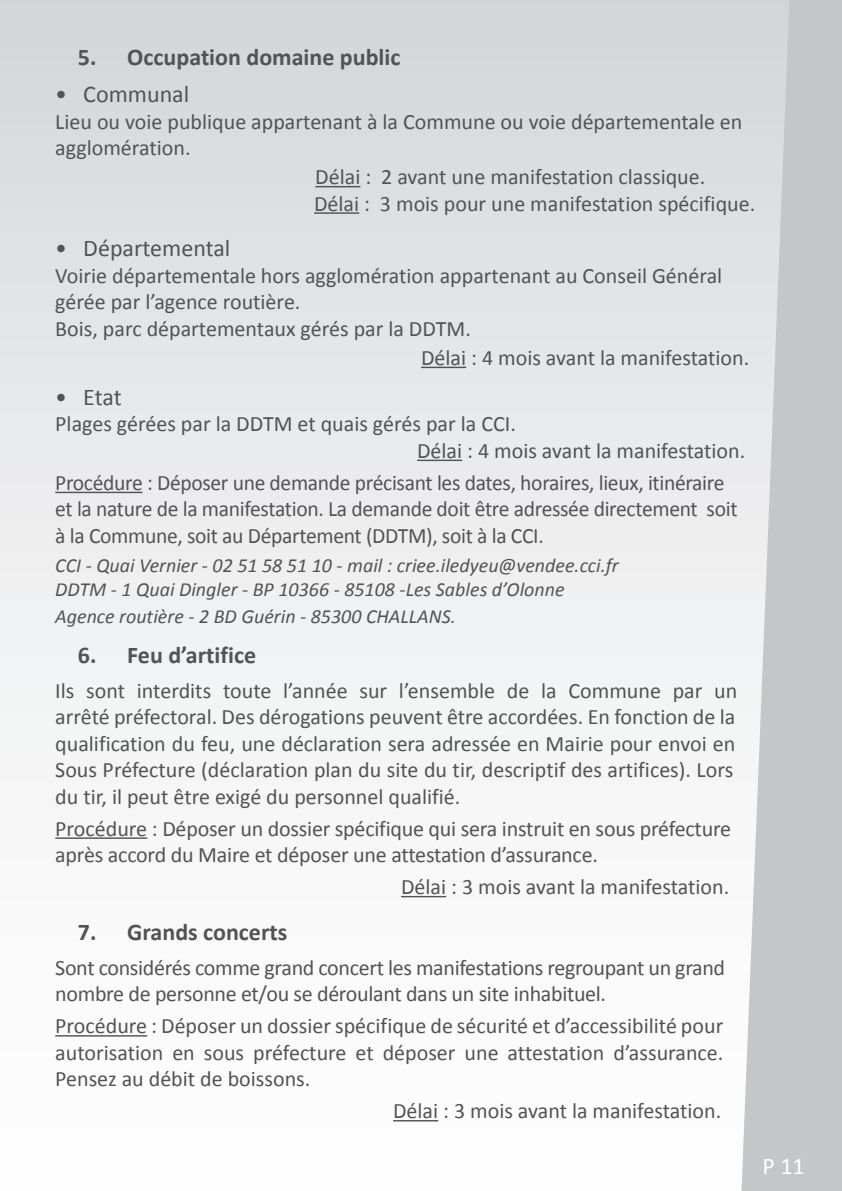
<style>
.page{position:relative;width:842px;height:1191px;background:#fff}
.page>*{position:absolute;margin:0;border:0;box-sizing:border-box;transform-origin:0 0}
.t1{font:700 24px "Calibri";color:#535355}
.t2{font:24px "Calibri";color:#535355}
.t3{font:24px "Calibri";color:#fff}
.texte_para{font:22px/26.4px "Calibri";color:#535355}
.italique{font:italic 20px "Calibri";color:#535355}
</style>
<div class="page">
<div style="left:0;top:0;width:842px;height:1191px;background:linear-gradient(to bottom,#d8d9db,#fff)"></div>
<svg style="left:737px;top:0;width:105px;height:1191px;background:#cecfd0"></svg>
<hr style="left:315px;top:186px;width:45px;height:1px;background:#535355">
<hr style="left:314px;top:212px;width:45px;height:2px;background:#535355">
<hr style="left:421px;top:367px;width:45px;height:1px;background:#535355">
<hr style="left:417px;top:459px;width:45px;height:2px;background:#535355">
<hr style="left:55px;top:492px;width:87px;height:1px;background:#535355">
<hr style="left:55px;top:837px;width:92px;height:2px;background:#535355">
<hr style="left:401px;top:896px;width:45px;height:1px;background:#535355">
<hr style="left:55px;top:1035px;width:92px;height:1px;background:#535355">
<hr style="left:393px;top:1120px;width:45px;height:1px;background:#535355">
<p class="t1" style="left:78px;top:40px;width:324px">5. Occupation domaine public</p>
<p class="t2" style="left:55px;top:77px;width:135px">• Communal</p>
<p class="texte_para" style="left:55px;top:107px;width:689px">Lieu ou voie publique appartenant à la Commune ou voie départementale en agglomération.</p>
<p class="texte_para" style="left:315px;top:163px;width:391px">Délai : 2 avant une manifestation classique.</p>
<p class="texte_para" style="left:314px;top:189px;width:443px">Délai : 3 mois pour une manifestation spécifique.</p>
<p class="t2" style="left:55px;top:232px;width:177px">• Départemental</p>
<p class="texte_para" style="left:55px;top:262px;width:668px">Voirie départementale hors agglomération appartenant au Conseil Général gérée par l’agence routière.</p>
<p class="texte_para" style="left:55px;top:314px;width:417px">Bois, parc départementaux gérés par la DDTM.</p>
<p class="texte_para" style="left:421px;top:344px;width:330px">Délai : 4 mois avant la manifestation.</p>
<p class="t2" style="left:55px;top:380px;width:68px">• Etat</p>
<p class="texte_para" style="left:55px;top:410px;width:462px">Plages gérées par la DDTM et quais gérés par la CCI.</p>
<p class="texte_para" style="left:417px;top:437px;width:330px">Délai : 4 mois avant la manifestation.</p>
<p class="texte_para" style="left:55px;top:469px;width:684px">Procédure : Déposer une demande précisant les dates, horaires, lieux, itinéraire et la nature de la manifestation. La demande doit être adressée directement soit à la Commune, soit au Département (DDTM), soit à la CCI.</p>
<p class="italique" style="left:55px;top:552px;width:565px">CCI - Quai Vernier - 02 51 58 51 10 - mail : criee.iledyeu@vendee.cci.fr</p>
<p class="italique" style="left:55px;top:576px;width:511px">DDTM - 1 Quai Dingler - BP 10366 - 85108 -Les Sables d’Olonne</p>
<p class="italique" style="left:55px;top:602px;width:402px">Agence routière - 2 BD Guérin - 85300 CHALLANS.</p>
<p class="t1" style="left:78px;top:638px;width:180px">6. Feu d’artifice</p>
<p class="texte_para" style="left:55px;top:677px;width:683px">Ils sont interdits toute l’année sur l’ensemble de la Commune par un arrêté préfectoral. Des dérogations peuvent être accordées. En fonction de la qualification du feu, une déclaration sera adressée en Mairie pour envoi en Sous Préfecture (déclaration plan du site du tir, descriptif des artifices). Lors du tir, il peut être exigé du personnel qualifié.</p>
<p class="texte_para" style="left:55px;top:814px;width:677px">Procédure : Déposer un dossier spécifique qui sera instruit en sous préfecture après accord du Maire et déposer une attestation d’assurance.</p>
<p class="texte_para" style="left:401px;top:873px;width:330px">Délai : 3 mois avant la manifestation.</p>
<p class="t1" style="left:78px;top:915px;width:211px">7. Grands concerts</p>
<p class="texte_para" style="left:55px;top:953px;width:671px">Sont considérés comme grand concert les manifestations regroupant un grand nombre de personne et/ou se déroulant dans un site inhabituel.</p>
<p class="texte_para" style="left:55px;top:1012px;width:669px;text-align:justify">Procédure : Déposer un dossier spécifique de sécurité et d’accessibilité pour autorisation en sous préfecture et déposer une attestation d’assurance.<br>Pensez au débit de boissons.</p>
<p class="texte_para" style="left:393px;top:1097px;width:330px">Délai : 3 mois avant la manifestation.</p>
<p class="t3" style="left:762px;top:1148px;width:44px">P 11</p>
</div>
